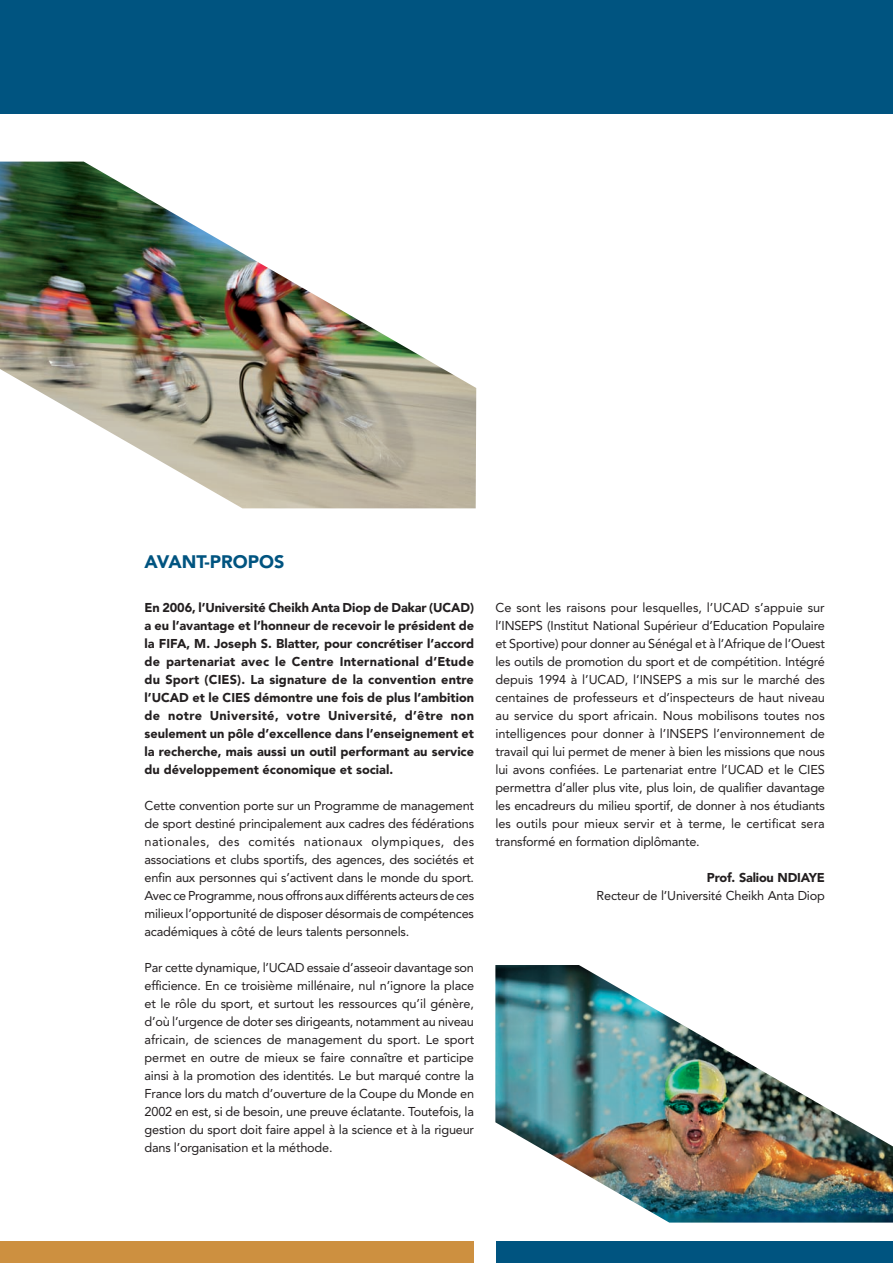
<style>
.page{position:relative;width:893px;height:1263px;background:#fff}
.page>*{position:absolute;margin:0;border:0;box-sizing:border-box;transform-origin:0 0}
.t1{font:900 18px "Avenir LT Std";color:#005480}
.t2{font:12.75px/18px "Avenir LT Std";letter-spacing:-.015em;color:#231f20;text-align:justify}
.t3{font:900 12.75px/18px "Avenir LT Std";color:#231f20;text-align:justify}
</style>
<div class="page">
<div style="left:0;top:0;width:893px;height:113px;background:#005480"></div>
<div style="left:0;top:1242px;width:473px;height:21px;background:#cd9040"></div>
<div style="left:496px;top:1242px;width:397px;height:21px;background:#005480"></div>
<img style="left:0;top:162px;width:476px;height:346px">
<img style="left:495px;top:965px;width:398px;height:257px">
<h1 class="t1" style="left:145px;top:551px;width:139px">Avant-propos</h1>
<p class="t3" style="left:145px;top:599px;width:331px">En 2006, l’Université Cheikh Anta Diop de Dakar (UCAD) a eu l’avantage et l’honneur de recevoir le président de la FIFA</p>
<p class="t3" style="left:145px;top:635px;width:331px;text-indent:42px">, M. Joseph S. Blatter, pour concrétiser l’accord de partenariat avec le Centre International d’Etude du Sport (CIES). La signature de la convention entre l’UCAD et le CIES démontre une fois de plus l’ambition de notre Université, votre Université, d’être non seulement un pôle d’excellence dans l’enseignement et la recherche, mais aussi un outil performant au service du développement économique et social.</p>
<p class="t2" style="left:145px;top:797px;width:331px">Cette convention porte sur un Programme de management de sport destiné principalement aux cadres des fédérations nationales, des comités nationaux olympiques, des associations et clubs sportifs, des agences, des sociétés et enfin aux personnes qui s’activent dans le monde du sport.<br>Avec ce Programme, nous offrons aux différents acteurs de ces milieux l’opportunité de disposer désormais de compétences académiques à côté de leurs talents personnels.</p>
<p class="t2" style="left:145px;top:959px;width:331px">Par cette dynamique, l’UCAD essaie d’asseoir davantage son efficience. En ce troisième millénaire, nul n’ignore la place et le rôle du sport, et surtout les ressources qu’il génère, d’où l’urgence de doter ses dirigeants, notamment au niveau africain, de sciences de management du sport. Le sport permet en outre de mieux se faire connaître et participe ainsi à la promotion des identités. Le but marqué contre la France lors du match d’ouverture de la Coupe du Monde en 2002 en est, si de besoin, une preuve éclatante. Toutefois, la gestion du sport doit faire appel à la science et à la rigueur dans l’organisation et la méthode.</p>
<p class="t2" style="left:495px;top:599px;width:331px">Ce sont les raisons pour lesquelles, l’UCAD s’appuie sur l’I NSEPS</p>
<p class="t2" style="left:495px;top:617px;width:331px;text-indent:52px">(I nstitut National Supérieur d’Education Populaire et Sportive) pour donner au Sénégal et à l’Afrique de l’Ouest les outils de promotion du sport et de compétition. I ntégré depuis 1994 à l’UCAD, l’I NSEPS</p>
<p class="t2" style="left:495px;top:671px;width:331px;text-indent:191px">a mis sur le marché des centaines de professeurs et d’inspecteurs de haut niveau au service du sport africain. Nous mobilisons toutes nos intelligences pour donner à l’I NSEPS</p>
<p class="t2" style="left:495px;top:725px;width:331px;text-align:left;text-indent:218px">l’environnement de travail qui lui permet de mener à bien les missions que nous lui avons confiées. Le partenariat entre l’UCAD et le CIES permettra d’aller plus vite, plus loin, de qualifier davantage les encadreurs du milieu sportif, de donner à nos étudiants les outils pour mieux servir et à terme, le certificat sera transformé en formation diplômante.</p>
<p class="t3" style="left:707px;top:869px;width:80px">Prof. Saliou NDIA</p>
<p class="t3" style="left:809px;top:869px;width:16px">YE</p>
<p class="t2" style="left:597px;top:887px;width:230px">Recteur de l’Université Cheikh Anta Diop</p>
</div>
